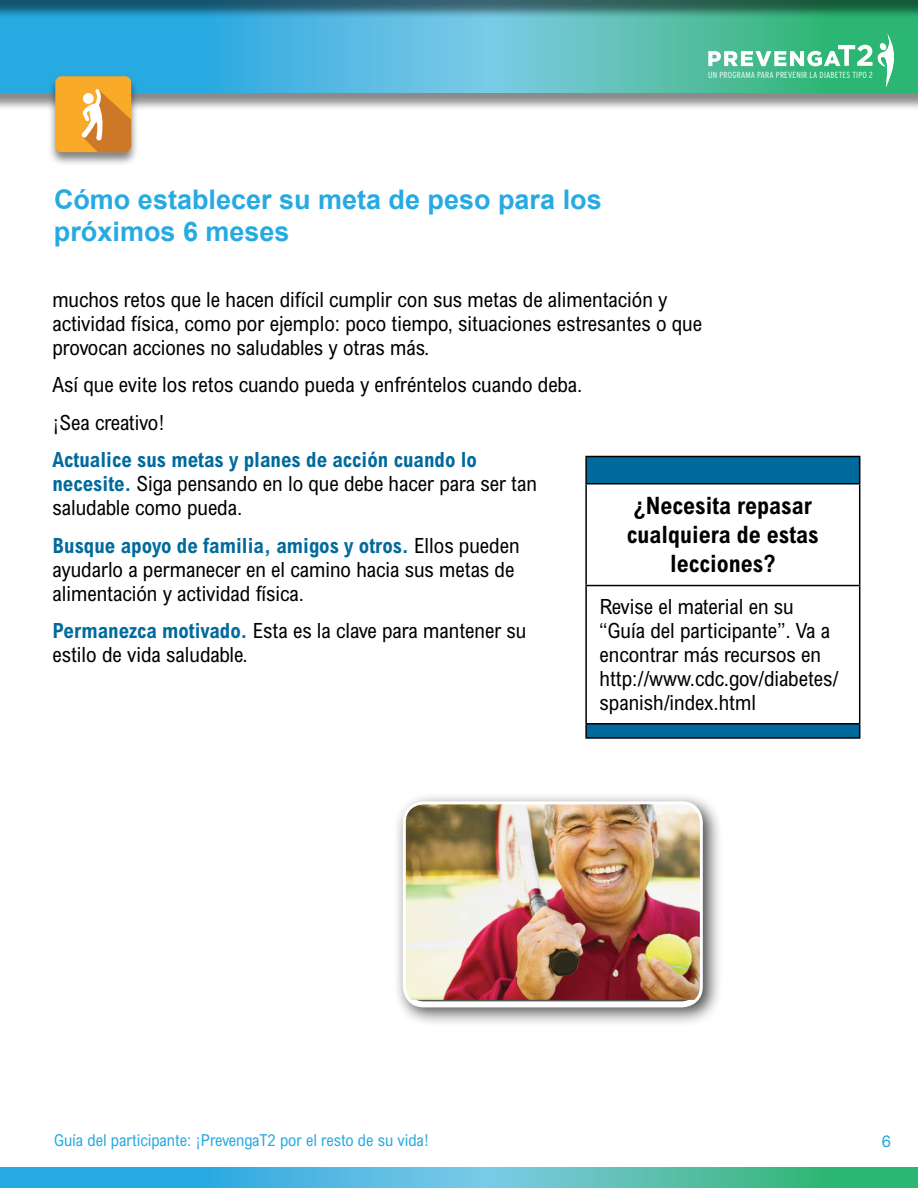
<style>
.page{position:relative;width:918px;height:1188px;background:#fff}
.page>*{position:absolute;margin:0;border:0;box-sizing:border-box;transform-origin:0 0}
.t1{font:700 27px/32.4px "Arial";color:#27aae1}
.t2{font:700 condensed 24px/28.8px "Arial MT Std";color:#000;text-align:center}
.Body_Copy{font:condensed 21px/24px "Arial MT Std";color:#000}
.t3{font:condensed 16.5px "Arial MT Std";color:#27aae1}
.t4{font:16.5px "Helvetica Neue";color:#27aae1}
.t5{font:300 condensed 8.85px "Interstate";letter-spacing:.02em;color:#fff}
.s1{font-weight:700;color:#006a9c}
</style>
<div class="page">
<div style="left:0;top:2px;width:918px;height:110px;background:#000;opacity:.46"></div>
<svg style="left:0;top:19px;width:918px;height:74px;background:#4cb8ce"></svg>
<svg style="left:0;top:1167px;width:918px;height:21px;background:#48b8c3"></svg>
<div style="left:0;top:0;width:918px;height:19px;background:#000;opacity:.5"></div>
<hr style="left:0;top:0;width:918px;height:1px;background:#fff">
<svg style="left:708px;top:32px;width:186px;height:54px;background:#5cc497"></svg>
<svg style="left:587px;top:457px;width:272px;height:280px"></svg>
<hr style="left:585px;top:456px;width:275px;height:1px;background:#000">
<hr style="left:585px;top:457px;width:2px;height:26px;background:#000">
<svg style="left:859px;top:457px;width:1px;height:26px"></svg>
<hr style="left:585px;top:483px;width:275px;height:2px;background:#000">
<hr style="left:585px;top:485px;width:2px;height:100px;background:#000">
<hr style="left:859px;top:485px;width:1px;height:100px;background:#000">
<hr style="left:585px;top:585px;width:275px;height:1px;background:#000">
<hr style="left:585px;top:586px;width:2px;height:137px;background:#000">
<hr style="left:859px;top:586px;width:1px;height:137px;background:#000">
<hr style="left:585px;top:723px;width:275px;height:2px;background:#000">
<svg style="left:585px;top:725px;width:2px;height:12px"></svg>
<svg style="left:859px;top:725px;width:1px;height:12px"></svg>
<hr style="left:585px;top:737px;width:275px;height:2px;background:#000">
<div style="left:393px;top:792px;width:330px;height:236px;background:#000;opacity:.75"></div>
<div style="left:403px;top:801px;width:300px;height:206px;border:6px solid #fff;border-radius:18px"></div>
<div style="left:47px;top:75px;width:93px;height:92px;background:#000;opacity:.5"></div>
<svg style="left:55px;top:76px;width:76px;height:76px;background:#eaa43f"></svg>
<img style="left:406px;top:804px;width:294px;height:196px">
<h2 class="t1" style="left:54px;top:184px;width:549px">Cómo establecer su meta de peso para los próximos 6 meses</h2>
<p class="t5" style="left:708px;top:70px;width:166px">UN PROGRAMA PARA PREVENIR LA DIABETES TIPO 2</p>
<p class="Body_Copy" style="left:52px;top:287px;width:651px">muchos retos que le hacen difícil cumplir con sus metas de alimentación y actividad física, como por ejemplo: poco tiempo, situaciones estresantes o que provocan acciones no saludables y otras más.</p>
<p class="Body_Copy" style="left:52px;top:373px;width:531px">Así que evite los retos cuando pueda y enfréntelos cuando deba.</p>
<p class="Body_Copy" style="left:52px;top:410px;width:114px">¡Sea creativo!</p>
<p class="Body_Copy" style="left:52px;top:448px;width:486px"><span class="s1">Actualice sus metas y planes de acción cuando lo necesite.</span> Siga pensando en lo que debe hacer para ser tan saludable como pueda.</p>
<p class="Body_Copy" style="left:52px;top:533px;width:469px"><span class="s1">Busque apoyo de familia, amigos y otros.</span> Ellos pueden ayudarlo a permanecer en el camino hacia sus metas de alimentación y actividad física.</p>
<p class="Body_Copy" style="left:52px;top:619px;width:475px"><span class="s1">Permanezca motivado.</span> Esta es la clave para mantener su estilo de vida saludable.</p>
<h3 class="t2" style="left:627px;top:492px;width:193px">¿Necesita repasar cualquiera de estas lecciones?</h3>
<p class="Body_Copy" style="left:600px;top:594px;width:240px">Revise el material en su “Guía del participante”. Va a encontrar más recursos en http://www.cdc.gov/diabetes/ spanish/index.html</p>
<p class="t3" style="left:54px;top:1130px;width:377px">Guía del participante: ¡PrevengaT2 por el resto de su vida!</p>
<p class="t4" style="left:882px;top:1127px;width:11px">6</p>
</div>
